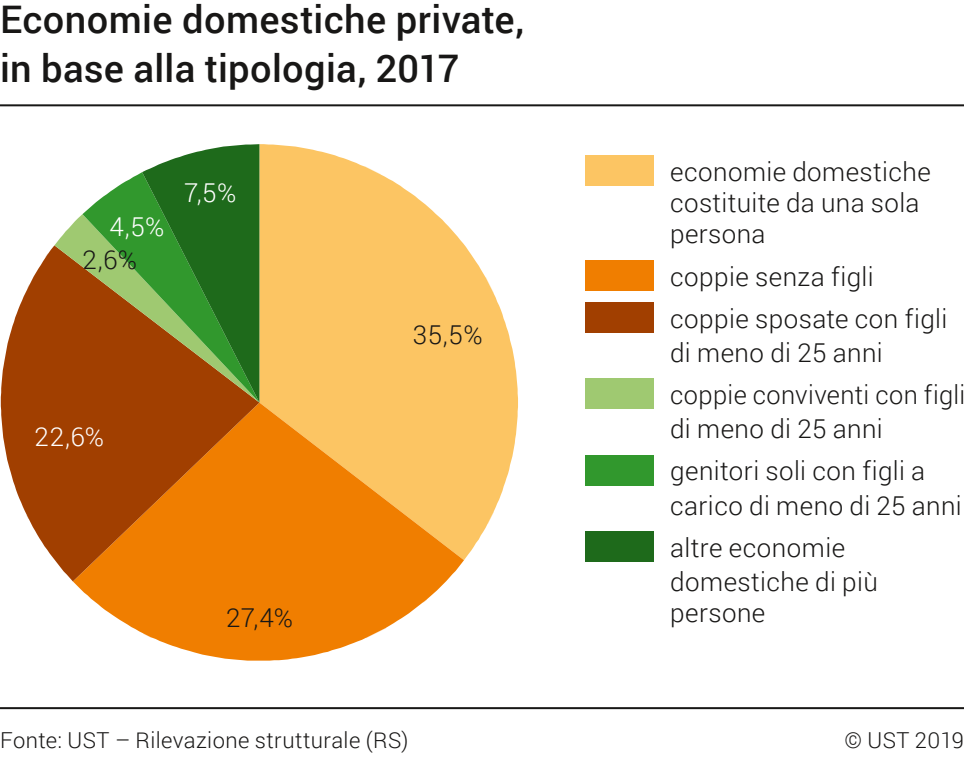
<style>
.page{position:relative;width:964px;height:759px;background:#fff}
.page>*{position:absolute;margin:0;border:0;box-sizing:border-box;transform-origin:0 0}
.t1{font:500 38px/49.6px "Roboto";letter-spacing:.01em;color:#181716}
.t2{font:300 26px/31.2px "Roboto";letter-spacing:.015em;color:#181716}
.t3{font:300 26px "Roboto";color:#fff}
.t4{font:300 22px "Roboto";letter-spacing:.02em;color:#181716}
</style>
<div class="page">
<hr style="left:0;top:104px;width:963px;height:2px;background:#181716">
<hr style="left:0;top:707px;width:963px;height:2px;background:#181716">
<div style="left:584px;top:155px;width:69px;height:31px;background:#fcc563"></div>
<div style="left:584px;top:260px;width:69px;height:31px;background:#f07e00"></div>
<div style="left:584px;top:302px;width:69px;height:31px;background:#a13f00"></div>
<div style="left:584px;top:378px;width:69px;height:31px;background:#9fc971"></div>
<div style="left:584px;top:455px;width:69px;height:30px;background:#31982d"></div>
<div style="left:584px;top:531px;width:69px;height:31px;background:#1e6a1b"></div>
<svg style="left:259px;top:144px;width:259px;height:416px;fill:#fcc563"></svg>
<svg style="left:73px;top:403px;width:391px;height:258px;fill:#f07e00"></svg>
<svg style="left:1px;top:246px;width:258px;height:335px;background:#c4691f"></svg>
<svg style="left:54px;top:214px;width:28px;height:189px;background:#a86224"></svg>
<svg style="left:82px;top:172px;width:60px;height:231px;background:#8f7e36"></svg>
<svg style="left:142px;top:144px;width:117px;height:259px;background:#4a7828"></svg>
<h1 class="t1" style="left:0;top:-7px;width:525px">Economie domestiche private, in base alla tipologia, 2017</h1>
<p class="t3" style="left:110px;top:209px;width:56px">4,5%</p>
<p class="t2" style="left:83px;top:244px;width:56px">2,6%</p>
<p class="t3" style="left:184px;top:175px;width:54px">7,5%</p>
<p class="t3" style="left:35px;top:418px;width:71px">22,6%</p>
<p class="t2" style="left:226px;top:602px;width:68px">27,4%</p>
<p class="t2" style="left:413px;top:318px;width:71px">35,5%</p>
<p class="t2" style="left:670px;top:155px;width:262px">economie domestiche costituite da una sola persona</p>
<p class="t2" style="left:670px;top:255px;width:278px;line-height:41.6px">coppie senza figli coppie sposate con figli</p>
<p class="t2" style="left:670px;top:331px;width:296px;line-height:42px">di meno di 25 anni coppie conviventi con figli</p>
<p class="t2" style="left:670px;top:407px;width:256px;line-height:42px">di meno di 25 anni genitori soli con figli a</p>
<p class="t2" style="left:670px;top:483px;width:293px;line-height:42px">carico di meno di 25 anni altre economie</p>
<p class="t2" style="left:670px;top:565px;width:209px">domestiche di più persone</p>
<p class="t4" style="left:0;top:725px;width:410px">Fonte: UST – Rilevazione strutturale (RS)</p>
<p class="t4" style="left:844px;top:725px;width:121px">© UST 2019</p>
</div>
